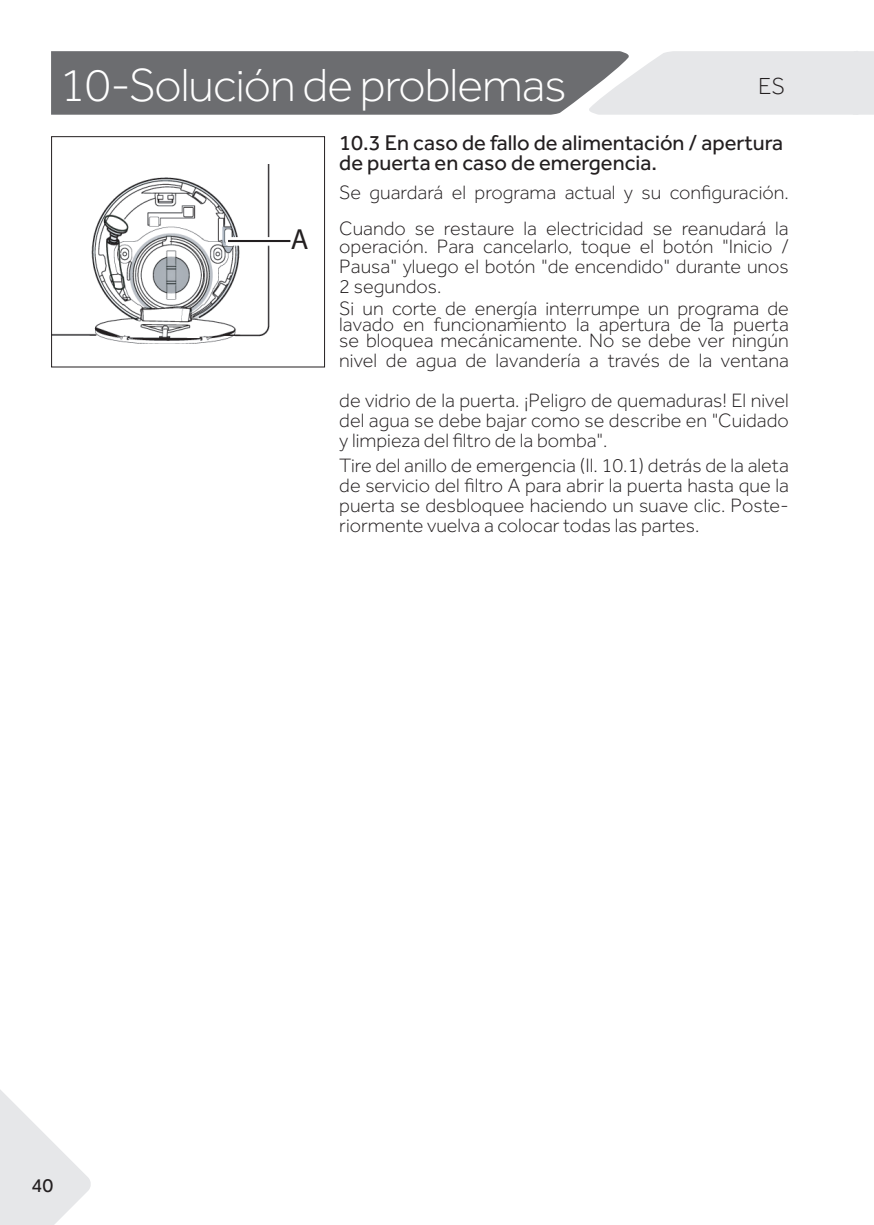
<style>
.page{position:relative;width:874px;height:1225px;background:#fff}
.page>*{position:absolute;margin:0;border:0;box-sizing:border-box;transform-origin:0 0}
.t1{font:300 48px "Effra";letter-spacing:-.02em;color:#fff}
.t2{font:29.2px "Myriad Pro";color:#231f20}
.t3{font:300 24px "Effra";color:#231f20}
.t4{font:22px/20px "Effra";color:#231f20}
.t5{font:300 20px/20px "Effra";color:#231f20}
.t6{font:20px "Effra";color:#231f20}
</style>
<div class="page">
<svg style="left:51px;top:51px;width:822px;height:64px;background:#969799"></svg>
<svg style="left:0;top:1090px;width:91px;height:135px"></svg>
<svg style="left:53px;top:165px;width:217px;height:179px"></svg>
<div style="left:226px;top:238px;width:64px;height:7px;background:#f8f8f8"></div>
<hr style="left:228px;top:240px;width:62px;height:2px;background:#231f20">
<div style="left:51px;top:136px;width:274px;height:231px;border:1px solid #231f20"></div>
<h1 class="t1" style="left:60px;top:58px;width:508px">10-Solución de problemas</h1>
<p class="t3" style="left:758px;top:72px;width:28px">ES</p>
<h2 class="t2" style="left:291px;top:221px;width:19px">A</h2>
<p class="t4" style="left:339px;top:132px;width:445px">10.3 En caso de fallo de alimentación / apertura de puerta en caso de emergencia.</p>
<p class="t5" style="left:339px;top:174px;width:451px;line-height:36px">Se guardará el programa actual y su configuración.<br>Cuando se restaure la electricidad se reanudará la</p>
<p class="t5" style="left:339px;top:236px;width:451px;line-height:20.6px">operación. Para cancelarlo, toque el botón "Inicio / Pausa" yluego el botón "de encendido" durante unos 2 segundos.<br>Si un corte de energía interrumpe un programa de</p>
<p class="t5" style="left:339px;top:316px;width:451px;line-height:16px">lavado en funcionamiento la apertura de la puerta se bloquea mecánicamente. No se debe ver ningún</p>
<p class="t5" style="left:339px;top:340px;width:451px;line-height:40px">nivel de agua de lavandería a través de la ventana de vidrio de la puerta. ¡Peligro de quemaduras! El nivel</p>
<p class="t5" style="left:339px;top:410px;width:451px">del agua se debe bajar como se describe en "Cuidado y limpieza del filtro de la bomba".</p>
<p class="t5" style="left:339px;top:456px;width:451px;text-align:justify">Tire del anillo de emergencia (Il. 10.1) detrás de la aleta de servicio del filtro A para abrir la puerta hasta que la puerta se desbloquee haciendo un suave clic. Poste&shy;riormente vuelva a colocar todas las partes.</p>
<p class="t6" style="left:32px;top:1173px;width:23px">40</p>
</div>
